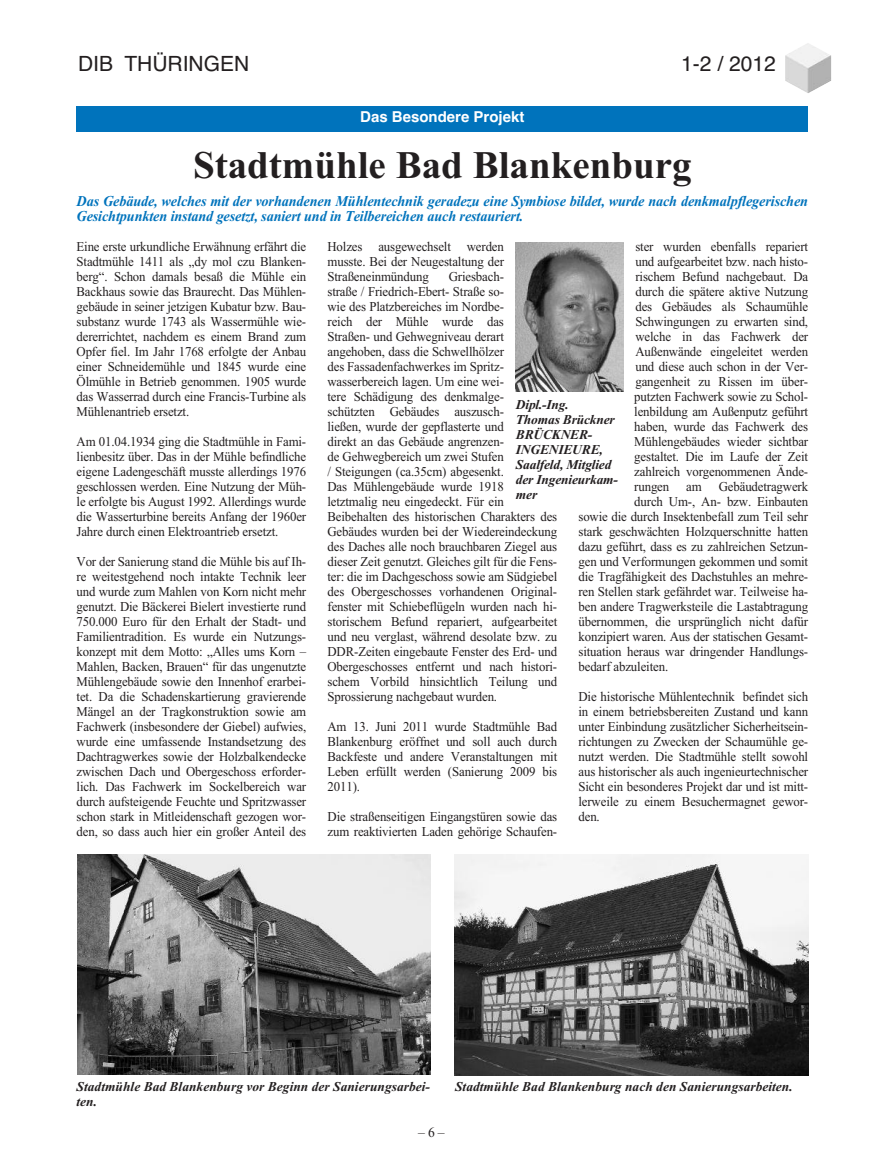
<style>
.page{position:relative;width:872px;height:1170px;background:#fff}
.page>*{position:absolute;margin:0;border:0;box-sizing:border-box;transform-origin:0 0}
.t1{font:700 39px "Times New Roman";color:#231f20}
.t2{font:21px "Helvetica";color:#231f20}
.t3{font:italic 700 15px/15px "Times New Roman";letter-spacing:-.01em;color:#0073bc;scale:.95 1}
.t4{font:700 15px "Helvetica";color:#fff}
.t5{font:13.5px/15px "Times New Roman";letter-spacing:-.01em;color:#231f20;text-align:justify;scale:.95 1}
.t6{font:italic 700 13.5px/15px "Times New Roman";color:#231f20}
</style>
<div class="page">
<hr style="left:76px;top:63px;width:224px;height:1px;background:#00aeef">
<img style="left:785px;top:43px;width:46px;height:50px">
<div style="left:77px;top:54px;width:700px;height:31px;background:#fff"></div>
<div style="left:77px;top:106px;width:731px;height:26px;background:#0073bc"></div>
<img style="left:78px;top:854px;width:353px;height:220px">
<img style="left:455px;top:854px;width:353px;height:221px">
<img style="left:516px;top:242px;width:107px;height:149px">
<h2 class="t2" style="left:78px;top:52px;width:173px">DIB THÜRINGEN</h2>
<h2 class="t2" style="left:681px;top:52px;width:96px">1-2 / 2012</h2>
<p class="t4" style="left:360px;top:108px;width:166px">Das Besondere Projekt</p>
<h1 class="t1" style="left:193px;top:141px;width:500px">Stadtmühle Bad Blankenburg</h1>
<p class="t3" style="left:77px;top:193px;width:771px">Das Gebäude, welches mit der vorhandenen Mühlentechnik geradezu eine Symbiose bildet, wurde nach denkmalpflegerischen<br>Gesichtpunkten instand gesetzt, saniert und in Teilbereichen auch restauriert.</p>
<p class="t5" style="left:77px;top:239px;width:243px">Eine erste urkundliche Erwähnung erfährt die Stadtmühle 1411 als „dy mol czu Blanken&shy;berg“. Schon damals besaß die Mühle ein Backhaus sowie das Braurecht. Das Mühlen&shy;gebäude in seiner jetzigen Kubatur bzw. Bau&shy;substanz wurde 1743 als Wassermühle wie&shy;dererrichtet, nachdem es einem Brand zum Opfer fiel. Im Jahr 1768 erfolgte der Anbau einer Schneidemühle und 1845 wurde eine Ölmühle in Betrieb genommen. 1905 wurde das Wasserrad durch eine Francis-Turbine als Mühlenantrieb ersetzt.</p>
<p class="t5" style="left:77px;top:434px;width:243px">Am 01.04.1934 ging die Stadtmühle in Fami&shy;lienbesitz über. Das in der Mühle befindliche eigene Ladengeschäft musste allerdings 1976 geschlossen werden. Eine Nutzung der Müh&shy;le erfolgte bis August 1992. Allerdings wurde die Wasserturbine bereits Anfang der 1960er Jahre durch einen Elektroantrieb ersetzt.</p>
<p class="t5" style="left:77px;top:554px;width:243px">Vor der Sanierung stand die Mühle bis auf Ih&shy;re weitestgehend noch intakte Technik leer und wurde zum Mahlen von Korn nicht mehr genutzt. Die Bäckerei Bielert investierte rund 750.000 Euro für den Erhalt der Stadt- und Familientradition. Es wurde ein Nutzungs&shy;konzept mit dem Motto: „Alles ums Korn – Mahlen, Backen, Brauen“ für das ungenutzte Mühlengebäude sowie den Innenhof erarbei&shy;tet. Da die Schadenskartierung gravierende Mängel an der Tragkonstruktion sowie am Fachwerk (insbesondere der Giebel) aufwies, wurde eine umfassende Instandsetzung des Dachtragwerkes sowie der Holzbalkendecke zwischen Dach und Obergeschoss erforder&shy;lich. Das Fachwerk im Sockelbereich war durch aufsteigende Feuchte und Spritzwasser schon stark in Mitleidenschaft gezogen wor&shy;den, so dass auch hier ein großer Anteil des</p>
<p class="t5" style="left:634px;top:239px;width:184px">ster wurden ebenfalls repariert und aufgearbeitet bzw. nach histo&shy;rischem Befund nachgebaut. Da durch die spätere aktive Nutzung des Gebäudes als Schaumühle Schwingungen zu erwarten sind, welche in das Fachwerk der Außenwände eingeleitet werden und diese auch schon in der Ver&shy;gangenheit zu Rissen im über&shy;putzten Fachwerk sowie zu Schol&shy;lenbildung am Außenputz geführt haben, wurde das Fachwerk des Mühlengebäudes wieder sichtbar gestaltet. Die im Laufe der Zeit zahlreich vorgenommenen Ände&shy;rungen</p>
<p class="t5" style="left:327px;top:239px;width:187px">Holzes ausgewechselt werden musste. Bei der Neugestaltung der Straßeneinmündung</p>
<p class="t5" style="left:327px;top:269px;width:243px;text-align:left;text-indent:121px">Griesbach-<br>straße / Friedrich-Ebert- Straße so-<br>wie des Platzbereiches im Nordbe-<br>reich der Mühle wurde das<br>Straßen- und Gehwegniveau derart angehoben, dass die Schwellhölzer<br>des Fassadenfachwerkes im Spritz&shy;wasserbereich lagen. Um eine wei-<br>tere Schädigung des denkmalge-<br>schützten Gebäudes auszusch-<br>ließen, wurde der gepflasterte und<br>direkt an das Gebäude angrenzen-<br>de Gehwegbereich um zwei Stufen<br>/ Steigungen (ca.35cm) abgesenkt.<br>Das Mühlengebäude wurde 1918 letztmalig neu eingedeckt. Für ein Beibehalten des historischen Charakters des Gebäudes wurden bei der Wiedereindeckung des Daches alle noch brauchbaren Ziegel aus dieser Zeit genutzt. Gleiches gilt für die Fens&shy;ter: die im Dachgeschoss sowie am Südgiebel des Obergeschosses vorhandenen Original&shy;fenster mit Schiebeflügeln wurden nach hi&shy;storischem Befund repariert, aufgearbeitet und neu verglast, während desolate bzw. zu DDR-Zeiten eingebaute Fenster des Erd- und Obergeschosses entfernt und nach histori&shy;schem Vorbild hinsichtlich Teilung und Sprossierung nachgebaut wurden.</p>
<p class="t5" style="left:327px;top:719px;width:243px">Am 13. Juni 2011 wurde Stadtmühle Bad Blankenburg eröffnet und soll auch durch Backfeste und andere Veranstaltungen mit Leben erfüllt werden (Sanierung 2009 bis 2011).</p>
<p class="t5" style="left:327px;top:809px;width:243px">Die straßenseitigen Eingangstüren sowie das zum reaktivierten Laden gehörige Schaufen-</p>
<p class="t6" style="left:516px;top:397px;width:104px">Dipl.-Ing.<br>Thomas Brückner<br>BRÜCKNER-<br>INGENIEURE,<br>Saalfeld, Mitglied der Ingenieurkam&shy;mer</p>
<p class="t5" style="left:686px;top:479px;width:18px">am</p>
<p class="t5" style="left:719px;top:479px;width:96px">Gebäudetragwerk</p>
<p class="t5" style="left:634px;top:494px;width:184px">durch Um-, An- bzw. Einbauten</p>
<p class="t5" style="left:578px;top:509px;width:243px">sowie die durch Insektenbefall zum Teil sehr</p>
<p class="t5" style="left:578px;top:524px;width:243px">stark geschwächten Holzquerschnitte hatten</p>
<p class="t5" style="left:578px;top:539px;width:243px">dazu geführt, dass es zu zahlreichen Setzun-</p>
<p class="t5" style="left:578px;top:554px;width:243px">gen und Verformungen gekommen und somit</p>
<p class="t5" style="left:578px;top:569px;width:243px">die Tragfähigkeit des Dachstuhles an mehre-</p>
<p class="t5" style="left:578px;top:584px;width:243px">ren Stellen stark gefährdet war. Teilweise ha-</p>
<p class="t5" style="left:578px;top:599px;width:243px">ben andere Tragwerksteile die Lastabtragung</p>
<p class="t5" style="left:578px;top:614px;width:243px">übernommen, die ursprünglich nicht dafür</p>
<p class="t5" style="left:578px;top:629px;width:243px">konzipiert waren. Aus der statischen Gesamt-</p>
<p class="t5" style="left:578px;top:644px;width:243px">situation heraus war dringender Handlungs-</p>
<p class="t5" style="left:578px;top:659px;width:96px">bedarf abzuleiten.</p>
<p class="t5" style="left:578px;top:689px;width:243px">Die historische Mühlentechnik befindet sich in einem betriebsbereiten Zustand und kann unter Einbindung zusätzlicher Sicherheitsein&shy;richtungen zu Zwecken der Schaumühle ge&shy;nutzt werden. Die Stadtmühle stellt sowohl aus historischer als auch ingenieurtechnischer Sicht ein besonderes Projekt dar und ist mitt&shy;lerweile zu einem Besuchermagnet gewor&shy;den.</p>
<p class="t6" style="left:77px;top:1078px;width:355px">Stadtmühle Bad Blankenburg vor Beginn der Sanierungsarbei&shy;ten.</p>
<p class="t6" style="left:455px;top:1078px;width:339px">Stadtmühle Bad Blankenburg nach den Sanierungsarbeiten.</p>
</div>
